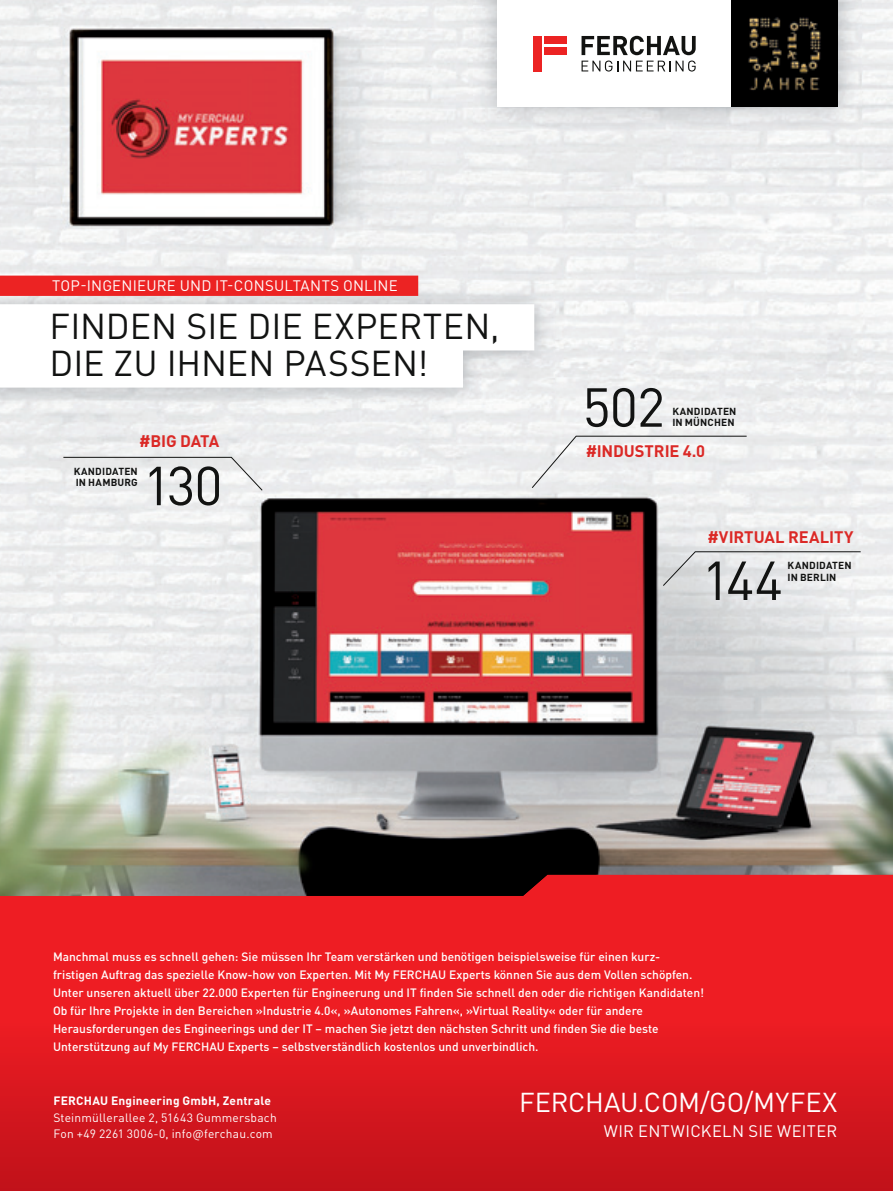
<style>
.page{position:relative;width:893px;height:1191px;background:#fff}
.page>*{position:absolute;margin:0;border:0;box-sizing:border-box;transform-origin:0 0}
.t1{font:54px "FERCHAUDIN Pro";letter-spacing:-.02em;color:#121312}
.t2{font:35.55px/37px "FERCHAUDIN Pro";letter-spacing:.005em;color:#121312}
.t3{font:27px "FERCHAUDIN Pro";letter-spacing:-.005em;color:#fff}
.t4{font:700 16.5px "FERCHAUDIN Pro";letter-spacing:-.005em;color:#db2926}
.t5{font:16.5px "FERCHAUDIN Pro";letter-spacing:.02em;color:#fff}
.t6{font:15px "FERCHAUDIN Pro";letter-spacing:.015em;color:#fff}
.t7{font:500 12px/18px "FERCHAUDIN Pro";color:#fff}
.t8{font:12px/16.5px "FERCHAUDIN Pro";letter-spacing:.015em;color:#fff}
.t9{font:700 12px "FERCHAUDIN Pro";letter-spacing:.02em;color:#fff}
.t10{font:700 10.05px/11.4px "FERCHAUDIN Pro";letter-spacing:.015em;color:#121312}
</style>
<div class="page">
<img style="left:0;top:0;width:893px;height:874px">
<svg style="left:63px;top:456px;width:200px;height:35px"></svg>
<svg style="left:531px;top:435px;width:216px;height:54px"></svg>
<svg style="left:662px;top:551px;width:199px;height:35px"></svg>
<img style="left:0;top:284px;width:554px;height:123px">
<div style="left:0;top:304px;width:534px;height:46px;background:#fff"></div>
<div style="left:0;top:341px;width:463px;height:46px;background:#fff"></div>
<div style="left:0;top:275px;width:418px;height:21px;background:#ec2323"></div>
<svg style="left:0;top:874px;width:893px;height:317px;background:#da1b21"></svg>
<img style="left:474px;top:0;width:387px;height:131px">
<div style="left:497px;top:0;width:234px;height:107px;background:#fff"></div>
<div style="left:544px;top:36px;width:23px;height:8px;background:#ec2323"></div>
<div style="left:544px;top:47px;width:23px;height:8px;background:#ec2323"></div>
<div style="left:533px;top:36px;width:9px;height:35px;background:#ec2323"></div>
<svg style="left:582px;top:36px;width:114px;height:19px"></svg>
<svg style="left:582px;top:61px;width:114px;height:11px"></svg>
<img style="left:731px;top:0;width:106px;height:107px">
<p class="t6" style="left:52px;top:277px;width:347px">TOP-INGENIEURE UND IT-CONSULTANTS ONLINE</p>
<h2 class="t2" style="left:49px;top:308px;width:452px">FINDEN SIE DIE EXPERTEN,<br>DIE ZU IHNEN PASSEN!</h2>
<h3 class="t4" style="left:139px;top:432px;width:82px">#BIG DATA</h3>
<p class="t10" style="left:74px;top:465px;width:66px">KANDIDATEN<br>IN HAMBURG</p>
<h1 class="t1" style="left:143px;top:455px;width:81px">130</h1>
<h1 class="t1" style="left:583px;top:376px;width:84px">502</h1>
<p class="t10" style="left:672px;top:406px;width:66px">KANDIDATEN</p>
<p class="t10" style="left:672px;top:417px;width:64px">IN MÜNCHEN</p>
<h3 class="t4" style="left:586px;top:442px;width:121px">#INDUSTRIE 4.0</h3>
<h3 class="t4" style="left:707px;top:527px;width:148px">#VIRTUAL REALITY</h3>
<p class="t10" style="left:788px;top:560px;width:66px">KANDIDATEN<br>IN BERLIN</p>
<h1 class="t1" style="left:702px;top:550px;width:82px">144</h1>
<p class="t7" style="left:53px;top:948px;width:653px">Manchmal muss es schnell gehen: Sie müssen Ihr Team verstärken und benötigen beispielsweise für einen kurz&shy;fristigen Auftrag das spezielle Know-how von Experten. Mit My FERCHAU Experts können Sie aus dem Vollen schöpfen.<br>Unter unseren aktuell über 22.000 Experten für Engineerung und IT finden Sie schnell den oder die richtigen Kandidaten!<br>Ob für Ihre Projekte in den Bereichen »Industrie 4.0«, »Autonomes Fahren«, »Virtual Reality« oder für andere Herausforderungen des Engineerings und der IT – machen Sie jetzt den nächsten Schritt und finden Sie die beste Unterstützung auf My FERCHAU Experts – selbstverständlich kostenlos und unverbindlich.</p>
<p class="t9" style="left:53px;top:1094px;width:219px">FERCHAU Engineering GmbH, Zentrale</p>
<p class="t8" style="left:53px;top:1109px;width:225px">Steinmüllerallee 2, 51643 Gummersbach<br>Fon +49 2261 3006-0, info@ferchau.com</p>
<h3 class="t3" style="left:519px;top:1086px;width:320px">FERCHAU.COM/GO/MYFEX</h3>
<h3 class="t5" style="left:604px;top:1121px;width:235px">WIR ENTWICKELN SIE WEITER</h3>
</div>
